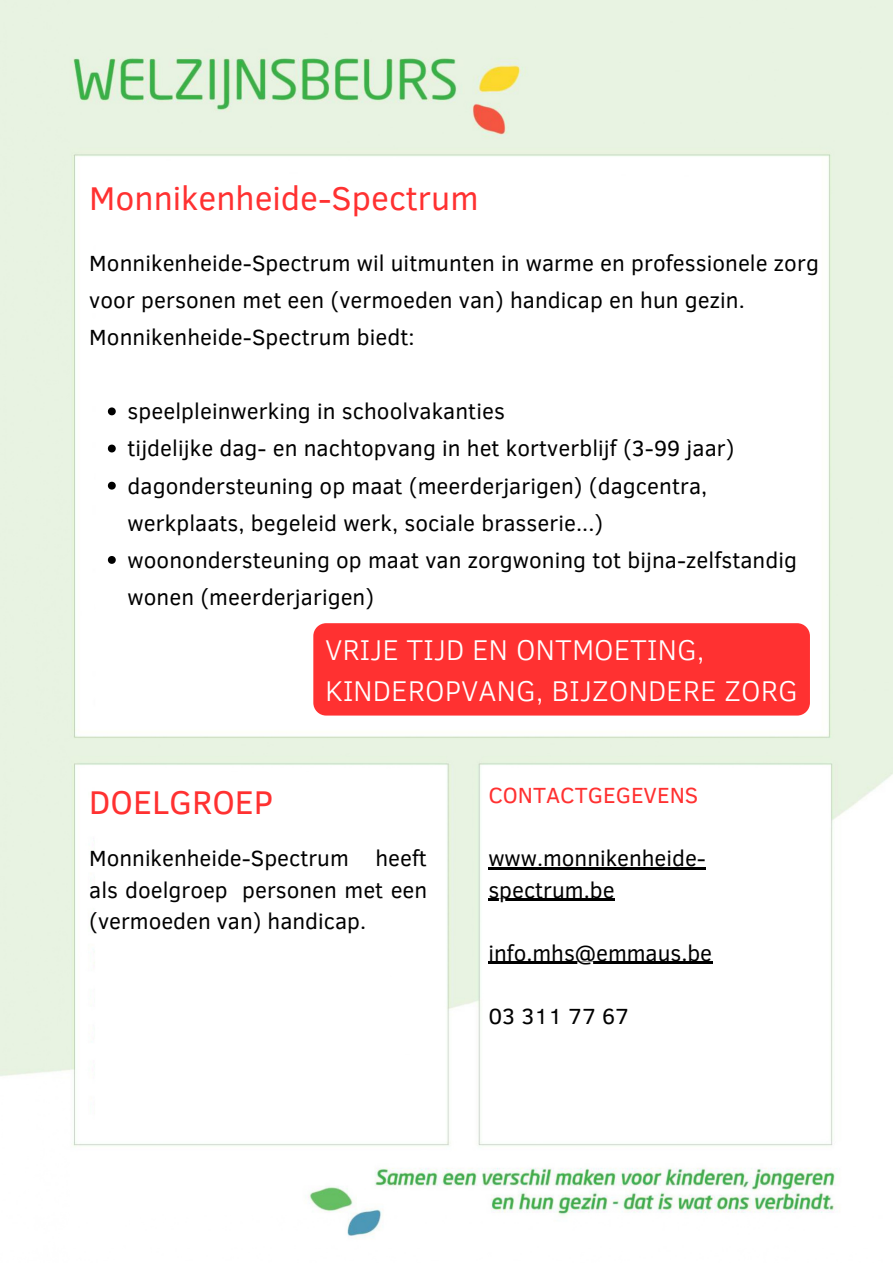
<style>
.page{position:relative;width:893px;height:1263px;background:#fff}
.page>*{position:absolute;margin:0;border:0;box-sizing:border-box;transform-origin:0 0}
.t1{font:33.75px "Clear Sans";color:#ff3131}
.t2{font:300 29.33px/41px "Clear Sans";color:#fff}
.t3{font:22.5px/37.1px "Clear Sans";letter-spacing:.005em;color:#000}
.t4{font:22.5px "Clear Sans";color:#ff3131}
</style>
<div class="page">
<img style="left:0;top:0;width:893px;height:1236px">
<svg style="left:108px;top:407px;width:8px;height:8px"></svg>
<svg style="left:108px;top:445px;width:8px;height:7px"></svg>
<svg style="left:108px;top:482px;width:8px;height:8px"></svg>
<svg style="left:108px;top:556px;width:8px;height:8px"></svg>
<hr style="left:488px;top:867px;width:218px;height:2px;background:#000">
<hr style="left:488px;top:899px;width:127px;height:2px;background:#000">
<hr style="left:488px;top:962px;width:224px;height:2px;background:#000">
<div style="left:313px;top:623px;width:497px;height:92px;background:#ff3131;border-radius:13px"></div>
<h1 class="t1" style="left:89px;top:174px;width:391px">Monnikenheide-Spectrum</h1>
<p class="t3" style="left:89px;top:243px;width:731px">Monnikenheide-Spectrum wil uitmunten in warme en professionele zorg voor personen met een (vermoeden van) handicap en hun gezin.<br>Monnikenheide-Spectrum biedt:</p>
<p class="t3" style="left:128px;top:392px;width:671px">speelpleinwerking in schoolvakanties<br>tijdelijke dag- en nachtopvang in het kortverblijf (3-99 jaar) dagondersteuning op maat (meerderjarigen) (dagcentra, werkplaats, begeleid werk, sociale brasserie...) woonondersteuning op maat van zorgwoning tot bijna-zelfstandig wonen (meerderjarigen)</p>
<h2 class="t2" style="left:325px;top:628px;width:474px">VRIJE TIJD EN ONTMOETING,<br>KINDEROPVANG, BIJZONDERE ZORG</h2>
<h1 class="t1" style="left:89px;top:777px;width:186px">DOELGROEP</h1>
<p class="t3" style="left:89px;top:841px;width:339px;line-height:31.5px;text-align:justify">Monnikenheide-Spectrum heeft als doelgroep personen met een (vermoeden van) handicap.</p>
<p class="t4" style="left:488px;top:779px;width:211px">CONTACTGEGEVENS</p>
<p class="t3" style="left:488px;top:841px;width:219px;line-height:31.5px">www.monnikenheide&shy;spectrum.be</p>
<p class="t3" style="left:488px;top:933px;width:225px">info.mhs@emmaus.be</p>
<p class="t3" style="left:488px;top:996px;width:142px">03 311 77 67</p>
</div>
